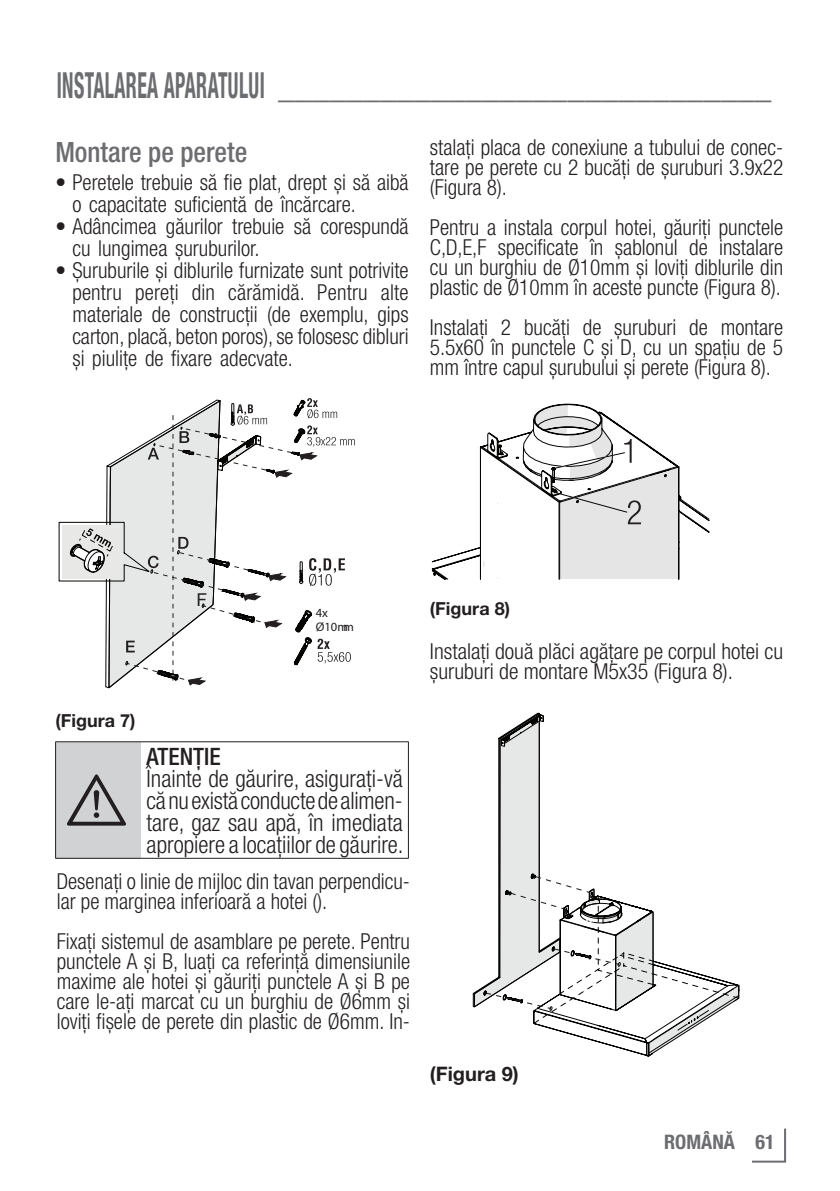
<style>
.page{position:relative;width:840px;height:1191px;background:#fff}
.page>*{position:absolute;margin:0;border:0;box-sizing:border-box;transform-origin:0 0}
.t1{font:64px "ZIWARNUN";color:#231f20}
.t2{font:700 condensed 34px "Helvetica Neue LT Pro";color:#6c6d70}
.t3{font:500 condensed 28px "Helvetica Neue LT Pro";color:#6c6d70}
.t4{font:300 condensed 24px/22px "Helvetica Neue LT Pro";color:#231f20;text-align:justify}
.t5{font:500 condensed 24px "Helvetica Neue LT Pro";color:#231f20}
.t6{font:300 condensed 22px/20px "Helvetica Neue LT Pro";color:#231f20;text-align:justify}
.t7{font:700 20px "Helvetica Neue LT Pro";color:#231f20}
.t8{font:700 condensed 20px "Helvetica Neue LT Pro";color:#6c6d70}
.t9{font:700 18px "Helvetica Neue LT Pro";color:#231f20}
.t10{font:17.6px "Arial";color:#231f20}
.t11{font:300 condensed 12.6px "Helvetica Neue LT Pro";color:#231f20}
.t12{font:700 expanded 12.6px "Helvetica Neue LT Pro";color:#231f20}
.s1{font-size:36px}
</style>
<div class="page">
<hr style="left:783px;top:1128px;width:2px;height:33px;background:#6c6d70">
<hr style="left:751px;top:1160px;width:34px;height:2px;background:#6c6d70">
<div style="left:56px;top:742px;width:85px;height:116px;background:#d1d2d4"></div>
<hr style="left:55px;top:741px;width:86px;height:1px;background:#231f20">
<hr style="left:55px;top:742px;width:1px;height:116px;background:#231f20">
<hr style="left:141px;top:741px;width:267px;height:1px;background:#231f20">
<hr style="left:408px;top:742px;width:1px;height:116px;background:#231f20">
<hr style="left:55px;top:858px;width:86px;height:1px;background:#231f20">
<hr style="left:141px;top:858px;width:267px;height:1px;background:#231f20">
<svg style="left:537px;top:404px;width:64px;height:8px"></svg>
<svg style="left:431px;top:412px;width:278px;height:167px"></svg>
<svg style="left:553px;top:439px;width:78px;height:30px"></svg>
<svg style="left:553px;top:491px;width:87px;height:33px;background:#d0d0d0"></svg>
<svg style="left:58px;top:398px;width:296px;height:290px"></svg>
<svg style="left:473px;top:713px;width:265px;height:343px"></svg>
<h2 class="t2" style="left:57px;top:65px;width:716px"><span class="s1">INSTALAREA APARATULUI</span> _____________________________</h2>
<p class="t3" style="left:55px;top:136px;width:193px">Montare pe perete</p>
<p class="t6" style="left:72px;top:171px;width:337px;line-height:22px;text-indent:-17px">• Peretele trebuie să fie plat, drept și să aibă o capacitate suficientă de încărcare.</p>
<p class="t6" style="left:72px;top:215px;width:337px;line-height:22px;text-indent:-17px">• Adâncimea găurilor trebuie să corespundă cu lungimea șuruburilor.</p>
<p class="t6" style="left:72px;top:259px;width:337px;line-height:22px;text-indent:-17px">• Șuruburile și diblurile furnizate sunt potrivite pentru pereți din cărămidă. Pentru alte materiale de construcții (de exemplu, gips carton, placă, beton poros), se folosesc dibluri și piulițe de fixare adecvate.</p>
<p class="t6" style="left:429px;top:137px;width:354px">stalați placa de conexiune a tubului de conec&shy;tare pe perete cu 2 bucăți de șuruburi 3.9x22 (Figura 8).</p>
<p class="t6" style="left:429px;top:217px;width:354px">Pentru a instala corpul hotei, găuriți punctele C,D,E,F specificate în șablonul de instalare cu un burghiu de Ø10mm și loviți diblurile din plastic de Ø10mm în aceste puncte (Figura 8).</p>
<p class="t6" style="left:429px;top:317px;width:354px">Instalați 2 bucăți de șuruburi de montare 5.5x60 în punctele C și D, cu un spațiu de 5 mm între capul șurubului și perete (Figura 8).</p>
<p class="t9" style="left:55px;top:710px;width:81px">(Figura 7)</p>
<p class="t10" style="left:196px;top:588px;width:12px">F</p>
<p class="t12" style="left:315px;top:605px;width:14px">4x</p>
<p class="t11" style="left:315px;top:619px;width:40px">Ø10mm</p>
<p class="t5" style="left:146px;top:741px;width:76px">ATENŢIE</p>
<p class="t4" style="left:146px;top:767px;width:258px">Înainte de găurire, asigurați-vă că nu există conducte de alimen&shy;tare, gaz sau apă, în imediata apropiere a locațiilor de găurire.</p>
<p class="t6" style="left:57px;top:871px;width:354px">Desenați o linie de mijloc din tavan perpendicu&shy;lar pe marginea inferioară a hotei ().</p>
<p class="t6" style="left:57px;top:931px;width:354px">Fixați sistemul de asamblare pe perete. Pentru punctele A și B, luați ca referință dimensiunile maxime ale hotei și găuriți punctele A și B pe care le-ați marcat cu un burghiu de Ø6mm și loviți fișele de perete din plastic de Ø6mm. In-</p>
<h1 class="t1" style="left:67px;top:766px;width:63px">A</h1>
<p class="t9" style="left:429px;top:597px;width:81px">(Figura 8)</p>
<p class="t6" style="left:429px;top:640px;width:354px">Instalați două plăci agățare pe corpul hotei cu șuruburi de montare M5x35 (Figura 8).</p>
<p class="t7" style="left:429px;top:1061px;width:90px">(Figura 9)</p>
<p class="t8" style="left:663px;top:1130px;width:112px">ROMÂNĂ 61</p>
</div>
